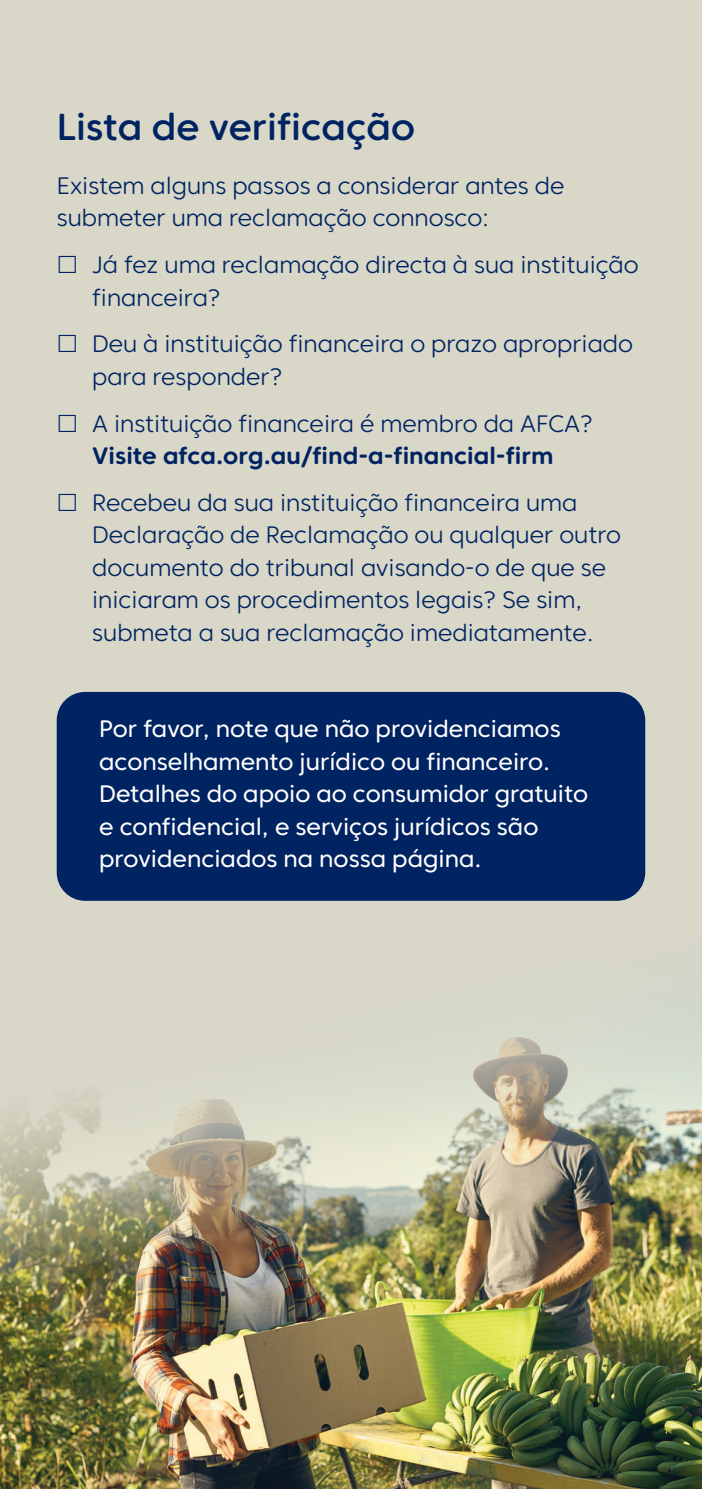
<style>
.page{position:relative;width:702px;height:1489px;background:#fff}
.page>*{position:absolute;margin:0;border:0;box-sizing:border-box;transform-origin:0 0}
.t1{font:500 37.5px "Core Sans CR 55";color:#002361}
.t2{font:300 23.75px/32.5px "Core Sans CR 35";color:#002361}
.t3{font:23.75px/32.5px "Core Sans CR 45";color:#fff}
.t4{font:700 23.75px "Core Sans CR 65";color:#002361}
</style>
<div class="page">
<div style="left:0;top:0;width:702px;height:1488px;background:#d8d7c8"></div>
<img style="left:0;top:1037px;width:702px;height:451px">
<div style="left:57px;top:692px;width:588px;height:208px;background:#002361;border-radius:28px"></div>
<h1 class="t1" style="left:57px;top:104px;width:360px">Lista de verificação</h1>
<p class="t2" style="left:57px;top:169px;width:509px">Existem alguns passos a considerar antes de submeter uma reclamação connosco:</p>
<p class="t2" style="left:92px;top:248px;width:548px">Já fez uma reclamação directa à sua instituição financeira?</p>
<p class="t2" style="left:92px;top:327px;width:542px">Deu à instituição financeira o prazo apropriado para responder?</p>
<p class="t2" style="left:92px;top:407px;width:502px">A instituição financeira é membro da AFCA?</p>
<p class="t4" style="left:92px;top:441px;width:463px">Visite afca.org.au/find-a-financial-firm</p>
<p class="t2" style="left:92px;top:486px;width:530px">Recebeu da sua instituição financeira uma Declaração de Reclamação ou qualquer outro documento do tribunal avisando-o de que se iniciaram os procedimentos legais? Se sim, submeta a sua reclamação imediatamente.</p>
<p class="t3" style="left:99px;top:712px;width:490px">Por favor, note que não providenciamos aconselhamento jurídico ou financeiro.<br>Detalhes do apoio ao consumidor gratuito e confidencial, e serviços jurídicos são providenciados na nossa página.</p>
</div>
